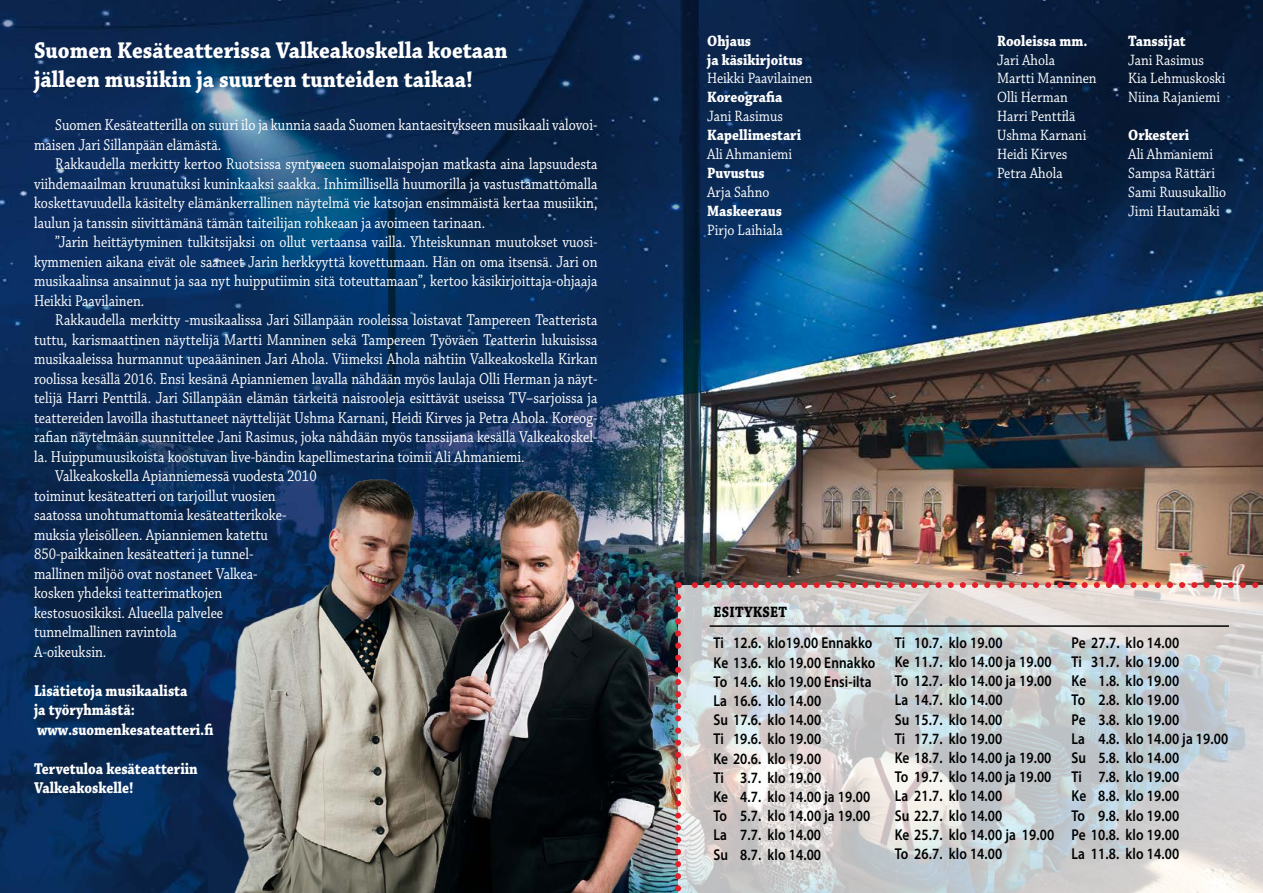
<style>
.page{position:relative;width:1263px;height:893px;background:#fff}
.page>*{position:absolute;margin:0;border:0;box-sizing:border-box;transform-origin:0 0}
.t1{font:700 24px/28.8px "Chaparral Pro";color:#fff;scale:.9 1}
.t2{font:16.5px/19.5px "Chaparral Pro";color:#fff;text-align:justify;scale:.85 1}
.t3{font:700 16.5px/19.5px "Chaparral Pro";color:#fff;scale:.85 1}
.t4{font:600 15.75px/19.2px "Myriad Pro";letter-spacing:.01em;color:#000;scale:.85 1}
.t5{font:15.75px/18.9px "Chaparral Pro";color:#fff;scale:.88 1}
.t6{font:700 15.75px/18.9px "Chaparral Pro";color:#fff;scale:.88 1}
.t7{font:700 15.75px "Chaparral Pro";letter-spacing:.015em;color:#000;scale:.88 1}
</style>
<div class="page">
<img style="left:0;top:0;width:1263px;height:893px">
<svg style="left:678px;top:588px;width:585px;height:305px;background:#cfd2d3"></svg>
<img style="left:675px;top:597px;width:6px;height:296px">
<img style="left:678px;top:582px;width:585px;height:6px">
<img style="left:169px;top:458px;width:354px;height:435px">
<img style="left:379px;top:469px;width:295px;height:424px">
<hr style="left:710px;top:625px;width:519px;height:2px;background:#000">
<h1 class="t1" style="left:34px;top:37px;width:528px">Suomen Kesäteatterissa Valkeakoskella koetaan jälleen musiikin ja suurten tunteiden taikaa!</h1>
<p class="t2" style="left:34px;top:116px;width:664px;text-indent:21px">Suomen Kesäteatterilla on suuri ilo ja kunnia saada Suomen kantaesitykseen musikaali valovoi&shy;maisen Jari Sillanpään elämästä.</p>
<p class="t2" style="left:34px;top:155px;width:664px;text-indent:21px">Rakkaudella merkitty kertoo Ruotsissa syntyneen suomalaispojan matkasta aina lapsuudesta viihdemaailman kruunatuksi kuninkaaksi saakka. Inhimillisellä huumorilla ja vastustamattomalla koskettavuudella käsitelty elämänkerrallinen näytelmä vie katsojan ensimmäistä kertaa musiikin, laulun ja tanssin siivittämänä tämän taiteilijan rohkeaan ja avoimeen tarinaan.</p>
<p class="t2" style="left:34px;top:233px;width:664px;text-indent:21px">”Jarin heittäytyminen tulkitsijaksi on ollut vertaansa vailla. Yhteiskunnan muutokset vuosi&shy;kymmenien aikana eivät ole saaneet Jarin herkkyyttä kovettumaan. Hän on oma itsensä. Jari on musikaalinsa ansainnut ja saa nyt huipputiimin sitä toteuttamaan”, kertoo käsikirjoittaja-ohjaaja Heikki Paavilainen.</p>
<p class="t2" style="left:55px;top:311px;width:639px">Rakkaudella merkitty -musikaalissa Jari Sillanpään rooleissa loistavat Tampereen Teatterista</p>
<p class="t2" style="left:34px;top:330px;width:664px">tuttu, karismaattinen näyttelijä Martti Manninen sekä Tampereen Työväen Teatterin lukuisissa</p>
<p class="t2" style="left:34px;top:350px;width:664px">musikaaleissa hurmannut upeaääninen Jari Ahola. Viimeksi Ahola nähtiin Valkeakoskella Kirkan</p>
<p class="t2" style="left:34px;top:369px;width:664px">roolissa kesällä 2016. Ensi kesänä Apianniemen lavalla nähdään myös laulaja Olli Herman ja näyt-</p>
<p class="t2" style="left:34px;top:389px;width:664px">telijä Harri Penttilä. Jari Sillanpään elämän tärkeitä naisrooleja esittävät useissa TV–sarjoissa ja</p>
<p class="t2" style="left:34px;top:408px;width:664px">teattereiden lavoilla ihastuttaneet näyttelijät Ushma Karnani, Heidi Kirves ja Petra Ahola. Koreog-</p>
<p class="t2" style="left:34px;top:428px;width:664px">rafian näytelmään suunnittelee Jani Rasimus, joka nähdään myös tanssijana kesällä Valkeakoskel-</p>
<p class="t2" style="left:34px;top:447px;width:579px">la. Huippumuusikoista koostuvan live-bändin kapellimestarina toimii Ali Ahmaniemi.</p>
<p class="t2" style="left:55px;top:467px;width:309px">Valkeakoskella Apianniemessä vuodesta 2010</p>
<p class="t2" style="left:34px;top:486px;width:286px">toiminut kesäteatteri on tarjoillut vuosien</p>
<p class="t2" style="left:34px;top:506px;width:298px">saatossa unohtumattomia kesäteatterikoke-</p>
<p class="t2" style="left:34px;top:525px;width:277px">muksia yleisölleen. Apianniemen katettu</p>
<p class="t2" style="left:34px;top:545px;width:260px">850-paikkainen kesäteatteri ja tunnel-</p>
<p class="t2" style="left:34px;top:564px;width:265px">mallinen miljöö ovat nostaneet Valkea-</p>
<p class="t2" style="left:34px;top:584px;width:223px">kosken yhdeksi teatterimatkojen</p>
<p class="t2" style="left:34px;top:603px;width:224px">kestosuosikiksi. Alueella palvelee</p>
<p class="t2" style="left:34px;top:623px;width:170px">tunnelmallinen ravintola</p>
<p class="t2" style="left:34px;top:642px;width:87px">A-oikeuksin.</p>
<p class="t3" style="left:34px;top:681px;width:213px">Lisätietoja musikaalista<br>ja työryhmästä: www.suomenkesateatteri.fi</p>
<p class="t3" style="left:34px;top:759px;width:194px">Tervetuloa kesäteatteriin<br>Valkeakoskelle!</p>
<p class="t6" style="left:707px;top:32px;width:110px">Ohjaus<br>ja käsikirjoitus</p>
<p class="t5" style="left:707px;top:70px;width:121px">Heikki Paavilainen</p>
<p class="t6" style="left:707px;top:89px;width:87px">Koreografia</p>
<p class="t5" style="left:707px;top:107px;width:88px">Jani Rasimus</p>
<p class="t6" style="left:707px;top:126px;width:108px">Kapellimestari</p>
<p class="t5" style="left:707px;top:145px;width:98px">Ali Ahmaniemi</p>
<p class="t6" style="left:707px;top:164px;width:67px">Puvustus</p>
<p class="t5" style="left:707px;top:183px;width:72px">Arja Sahno</p>
<p class="t6" style="left:707px;top:202px;width:86px">Maskeeraus</p>
<p class="t5" style="left:707px;top:221px;width:87px">Pirjo Laihiala</p>
<p class="t6" style="left:997px;top:32px;width:104px">Rooleissa mm.</p>
<p class="t5" style="left:997px;top:51px;width:115px">Jari Ahola<br>Martti Manninen<br>Olli Herman<br>Harri Penttilä<br>Ushma Karnani<br>Heidi Kirves<br>Petra Ahola</p>
<p class="t6" style="left:1128px;top:32px;width:67px">Tanssijat</p>
<p class="t5" style="left:1128px;top:51px;width:112px">Jani Rasimus<br>Kia Lehmuskoski<br>Niina Rajaniemi</p>
<p class="t6" style="left:1128px;top:126px;width:71px">Orkesteri</p>
<p class="t5" style="left:1128px;top:145px;width:113px">Ali Ahmaniemi<br>Sampsa Rättäri<br>Sami Ruusukallio<br>Jimi Hautamäki</p>
<p class="t7" style="left:713px;top:603px;width:85px">ESITYKSET</p>
<p class="t4" style="left:713px;top:634px;width:192px">Ti 12.6. klo19.00 Ennakko<br>Ke 13.6. klo 19.00 Ennakko<br>To 14.6. klo 19.00 Ensi-ilta<br>La 16.6. klo 14.00<br>Su 17.6. klo 14.00<br>Ti 19.6. klo 19.00<br>Ke 20.6. klo 19.00<br>Ti 3.7. klo 19.00<br>Ke 4.7. klo 14.00 ja 19.00<br>To 5.7. klo 14.00 ja 19.00<br>La 7.7. klo 14.00<br>Su 8.7. klo 14.00</p>
<p class="t4" style="left:895px;top:633px;width:189px">Ti 10.7. klo 19.00<br>Ke 11.7. klo 14.00 ja 19.00<br>To 12.7. klo 14.00 ja 19.00<br>La 14.7. klo 14.00<br>Su 15.7. klo 14.00<br>Ti 17.7. klo 19.00<br>Ke 18.7. klo 14.00 ja 19.00<br>To 19.7. klo 14.00 ja 19.00<br>La 21.7. klo 14.00<br>Su 22.7. klo 14.00<br>Ke 25.7. klo 14.00 ja 19.00<br>To 26.7. klo 14.00</p>
<p class="t4" style="left:1071px;top:633px;width:186px">Pe 27.7. klo 14.00<br>Ti 31.7. klo 19.00<br>Ke 1.8. klo 19.00<br>To 2.8. klo 19.00<br>Pe 3.8. klo 19.00<br>La 4.8. klo 14.00 ja 19.00<br>Su 5.8. klo 14.00<br>Ti 7.8. klo 19.00<br>Ke 8.8. klo 19.00<br>To 9.8. klo 19.00<br>Pe 10.8. klo 19.00<br>La 11.8. klo 14.00</p>
</div>
